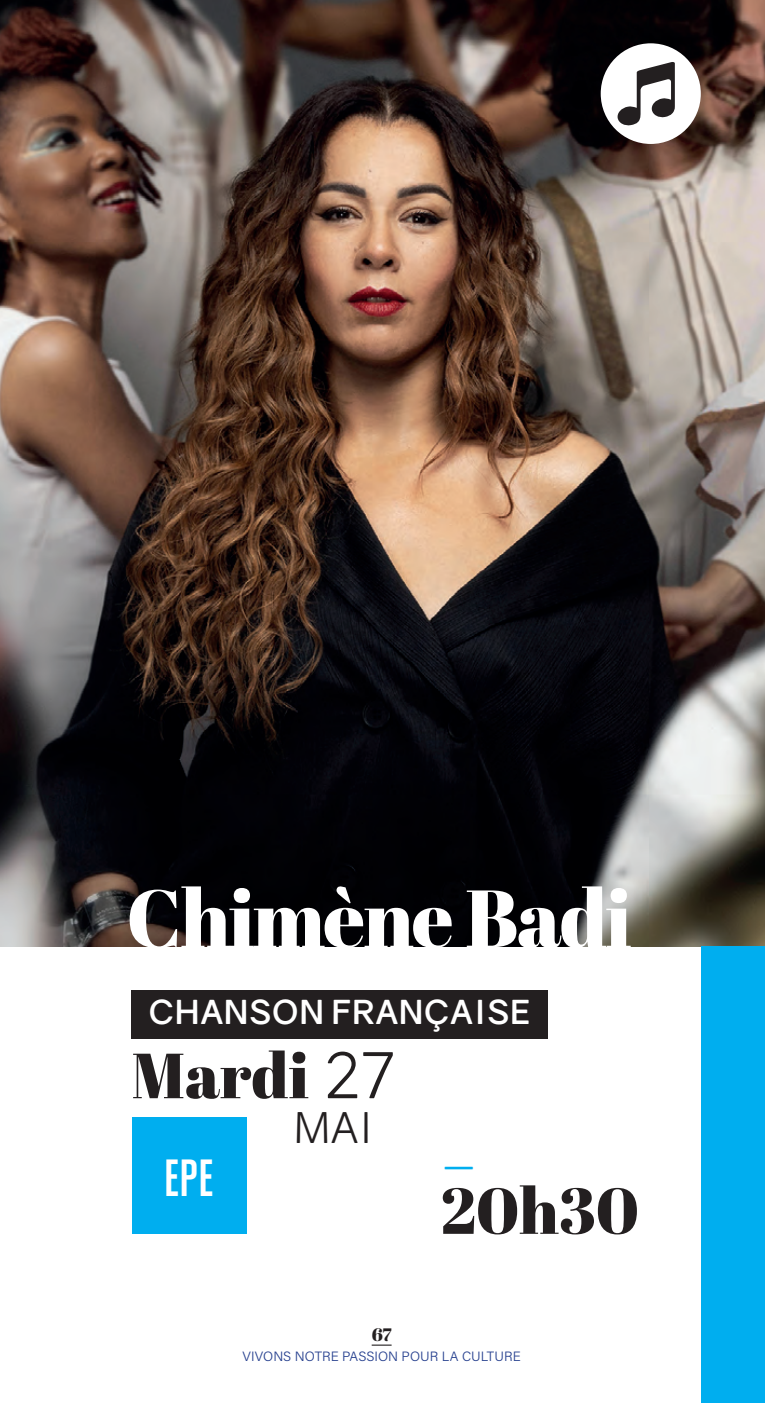
<style>
.page{position:relative;width:765px;height:1403px;background:#fff}
.page>*{position:absolute;margin:0;border:0;box-sizing:border-box;transform-origin:0 0}
.t1{font:81px "Abril Fatface";letter-spacing:-.02em;color:#fff}
.t2{font:64.58px "Abril Fatface";color:#231f20}
.t3{font:63.45px "Abril Fatface";color:#231f20}
.t4{font:49.73px "Gothiks";color:#fff}
.t5{font:42.75px "Gravity";color:#231f20}
.t6{font:42.75px "Gravity";color:#00aeef}
.t7{font:700 33.07px "Gravity";letter-spacing:.02em;color:#fff}
.t8{font:18px "Abril Fatface";color:#231f20}
.t9{font:13.5px "Acumin Variable Concept";color:#253f8e}
.s1{font-family:"Gravity"}
</style>
<div class="page">
<svg style="left:371px;top:1344px;width:20px;height:1px"></svg>
<img style="left:0;top:0;width:764px;height:946px">
<div style="left:131px;top:990px;width:416px;height:48px;background:#231f20"></div>
<div style="left:700px;top:946px;width:64px;height:456px;background:#00aeef"></div>
<div style="left:131px;top:1116px;width:115px;height:117px;background:#00aeef"></div>
<div style="left:600px;top:43px;width:100px;height:101px;background:#fff;border-radius:50%"></div>
<svg style="left:617px;top:62px;width:57px;height:64px"></svg>
<h1 class="t1" style="left:126px;top:861px;width:506px">Chimène Badi</h1>
<h3 class="t7" style="left:149px;top:991px;width:383px">CHANSON FRANÇAISE</h3>
<h3 class="t3" style="left:131px;top:1030px;width:266px">Mardi <span class="s1">27</span></h3>
<h3 class="t5" style="left:293px;top:1101px;width:81px">MAI</h3>
<h3 class="t6" style="left:440px;top:1138px;width:38px">—</h3>
<h2 class="t2" style="left:440px;top:1165px;width:200px">20h30</h2>
<h3 class="t4" style="left:164px;top:1148px;width:51px">EPE</h3>
<h3 class="t8" style="left:371px;top:1321px;width:21px">67</h3>
<p class="t9" style="left:242px;top:1346px;width:279px">VIVONS NOTRE PASSION POUR LA CULTURE</p>
</div>
